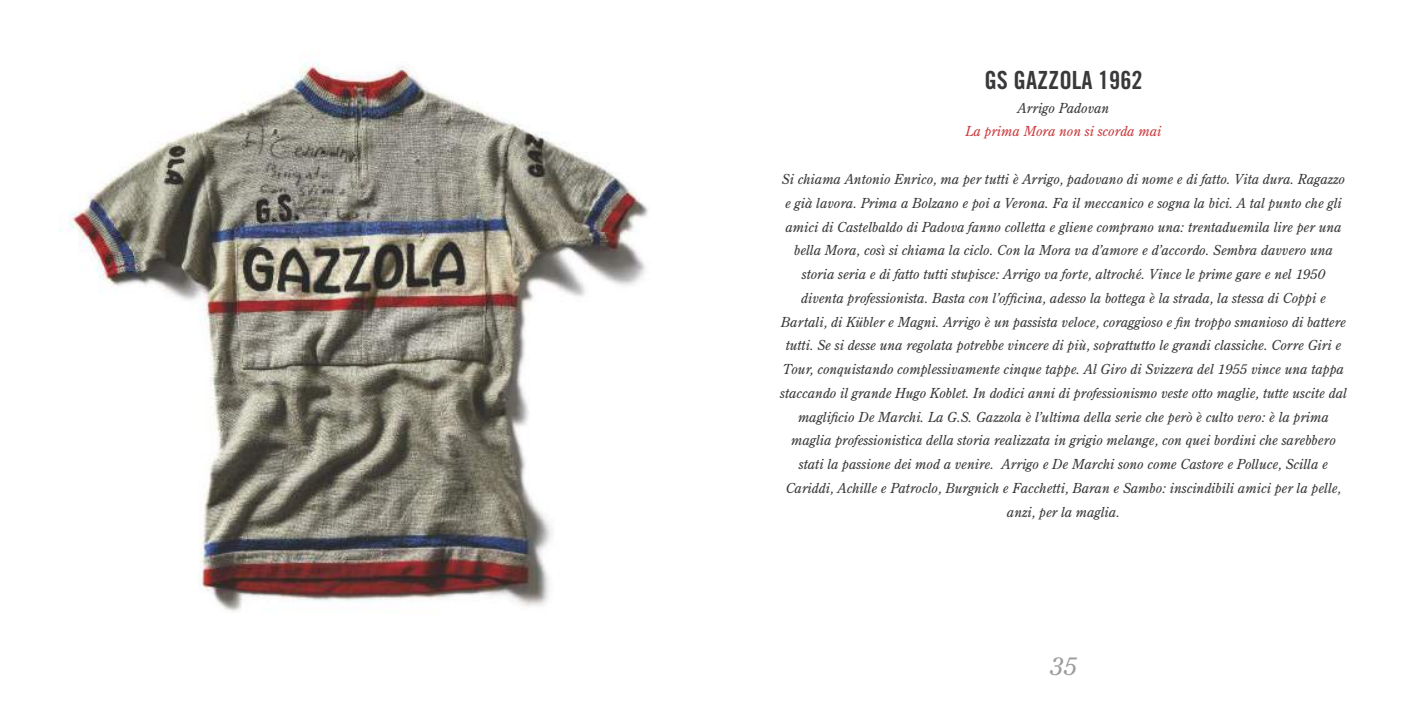
<style>
.page{position:relative;width:1418px;height:709px;background:#fff}
.page>*{position:absolute;margin:0;border:0;box-sizing:border-box;transform-origin:0 0}
.t1{font:700 condensed 25px "Trade Gothic No.20";color:#39383a}
.t2{font:italic 25px "Century Old Style Std";color:#9c9c9c}
.t3{font:italic 13.75px/23.8px "Century Old Style Std";color:#39383a;text-align:center}
.t4{font:italic 13.75px "Century Old Style Std";color:#cc3a3d}
</style>
<div class="page">
<img style="left:59px;top:61px;width:589px;height:551px">
<h1 class="t1" style="left:984px;top:65px;width:160px">GS GAZZOLA 1962</h1>
<p class="t3" style="left:1017px;top:96px;width:93px">Arrigo Padovan</p>
<p class="t4" style="left:965px;top:124px;width:197px">La prima Mora non si scorda mai</p>
<p class="t3" style="left:780px;top:167px;width:568px">Si chiama Antonio Enrico, ma per tutti è Arrigo, padovano di nome e di fatto. Vita dura. Ragazzo e già lavora. Prima a Bolzano e poi a Verona. Fa il meccanico e sogna la bici. A tal punto che gli amici di Castelbaldo di Padova fanno colletta e gliene comprano una: trentaduemila lire per una bella Mora, così si chiama la ciclo. Con la Mora va d’amore e d’accordo. Sembra davvero una storia seria e di fatto tutti stupisce: Arrigo va forte, altroché. Vince le prime gare e nel 1950 diventa professionista. Basta con l’officina, adesso la bottega è la strada, la stessa di Coppi e Bartali, di Kübler e Magni. Arrigo è un passista veloce, coraggioso e fin troppo smanioso di battere tutti. Se si desse una regolata potrebbe vincere di più, soprattutto le grandi classiche. Corre Giri e Tour, conquistando complessivamente cinque tappe. Al Giro di Svizzera del 1955 vince una tappa staccando il grande Hugo Koblet. In dodici anni di professionismo veste otto maglie, tutte uscite dal maglificio De Marchi. La G.S. Gazzola è l’ultima della serie che però è culto vero: è la prima maglia professionistica della storia realizzata in grigio melange, con quei bordini che sarebbero stati la passione dei mod a venire. Arrigo e De Marchi sono come Castore e Polluce, Scilla e Cariddi, Achille e Patroclo, Burgnich e Facchetti, Baran e Sambo: inscindibili amici per la pelle, anzi, per la maglia.</p>
<h1 class="t2" style="left:1049px;top:651px;width:28px">35</h1>
</div>
